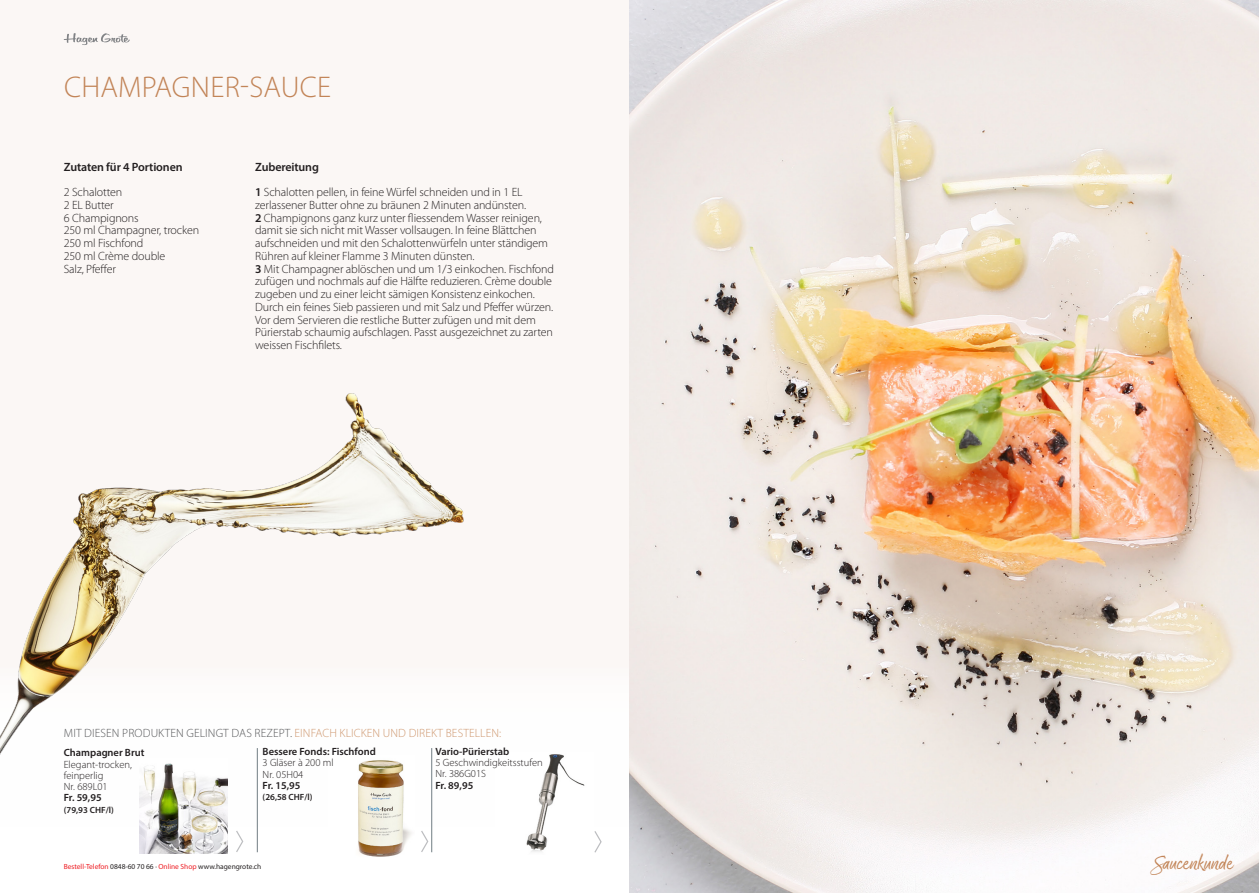
<style>
.page{position:relative;width:1259px;height:893px;background:#fff}
.page>*{position:absolute;margin:0;border:0;box-sizing:border-box;transform-origin:0 0}
.t1{font:300 30px "Myriad Pro";letter-spacing:.01em;color:#c28457}
.t2{font:22.5px "Good Karma";letter-spacing:-.01em;color:#c28457}
.Copy{font:300 12px/12.8px "Myriad Pro";letter-spacing:-.01em;color:#231f20}
.t3{font:300 12px "Myriad Pro";letter-spacing:.01em;color:#57585a}
.Copy-2{font:600 12px "Myriad Pro";letter-spacing:-.01em;color:#231f20}
.t4{font:300 10.5px/11.2px "Myriad Pro";color:#231f20}
.t5{font:600 10.5px "Myriad Pro";color:#231f20}
.t6{font:600 9px "Myriad Pro";color:#231f20}
.t7{font:7.35px "Myriad Pro";color:#231f20}
.s1{font-weight:600}
.s2{color:#cf9870}
.s3{color:#ee1d23}
</style>
<div class="page">
<div style="left:0;top:0;width:887px;height:893px;background:#fbf7f5"></div>
<div style="left:0;top:663px;width:1259px;height:230px;background:#fff"></div>
<img style="left:629px;top:0;width:630px;height:893px">
<hr style="left:257px;top:748px;width:1px;height:104px;background:#717d83">
<hr style="left:431px;top:748px;width:1px;height:104px;background:#717d83">
<svg style="left:236px;top:831px;width:8px;height:21px"></svg>
<svg style="left:594px;top:831px;width:8px;height:22px"></svg>
<svg style="left:421px;top:831px;width:8px;height:21px"></svg>
<img style="left:358px;top:765px;width:54px;height:92px">
<img style="left:526px;top:754px;width:59px;height:98px">
<img style="left:140px;top:765px;width:88px;height:88px">
<img style="left:0;top:393px;width:464px;height:372px">
<svg style="left:64px;top:33px;width:66px;height:12px"></svg>
<p class="t1" style="left:64px;top:69px;width:269px">CHAMPAGNER-SAUCE</p>
<p class="Copy-2" style="left:64px;top:159px;width:120px">Zutaten für 4 Portionen</p>
<p class="Copy" style="left:64px;top:186px;width:60px">2 Schalotten</p>
<p class="Copy" style="left:64px;top:198px;width:52px">2 EL Butter</p>
<p class="Copy" style="left:64px;top:211px;width:76px">6 Champignons</p>
<p class="Copy" style="left:64px;top:224px;width:137px">250 ml Champagner, trocken</p>
<p class="Copy" style="left:64px;top:237px;width:81px">250 ml Fischfond</p>
<p class="Copy" style="left:64px;top:249px;width:103px">250 ml Crème double</p>
<p class="Copy" style="left:64px;top:262px;width:54px">Salz, Pfeffer</p>
<p class="Copy-2" style="left:255px;top:159px;width:65px">Zubereitung</p>
<p class="Copy" style="left:255px;top:186px;width:272px"><span class="s1">1</span> Schalotten pellen, in feine Würfel schneiden und in 1 EL zerlassener Butter ohne zu bräunen 2 Minuten andünsten.</p>
<p class="Copy" style="left:255px;top:211px;width:300px"><span class="s1">2</span> Champignons ganz kurz unter fliessendem Wasser reinigen, damit sie sich nicht mit Wasser vollsaugen. In feine Blättchen aufschneiden und mit den Schalottenwürfeln unter ständigem Rühren auf kleiner Flamme 3 Minuten dünsten.<br><span class="s1">3</span> Mit Champagner ablöschen und um 1/3 einkochen. Fischfond zufügen und nochmals auf die Hälfte reduzieren. Crème double zugeben und zu einer leicht sämigen Konsistenz einkochen.<br>Durch ein feines Sieb passieren und mit Salz und Pfeffer würzen.<br>Vor dem Servieren die restliche Butter zufügen und mit dem Pürierstab schaumig aufschlagen. Passt ausgezeichnet zu zarten weissen Fischfilets.</p>
<p class="t3" style="left:64px;top:726px;width:439px">MIT DIESEN PRODUKTEN GELINGT DAS REZEPT. <span class="s2">EINFACH KLICKEN UND DIREKT BESTELLEN:</span></p>
<p class="t5" style="left:64px;top:746px;width:82px">Champagner Brut</p>
<p class="t4" style="left:64px;top:758px;width:70px">Elegant-trocken, feinperlig</p>
<p class="t4" style="left:64px;top:781px;width:45px">Nr. 689L01<br><span class="s1">Fr. 59,95</span></p>
<p class="t6" style="left:64px;top:804px;width:51px">(79,93 CHF/l)</p>
<p class="t5" style="left:263px;top:745px;width:115px">Bessere Fonds: Fischfond</p>
<p class="t4" style="left:263px;top:757px;width:72px">3 Gläser à 200 ml</p>
<p class="t4" style="left:263px;top:768px;width:42px">Nr. 05H04</p>
<p class="t5" style="left:263px;top:778px;width:39px">Fr. 15,95</p>
<p class="t6" style="left:263px;top:791px;width:51px">(26,58 CHF/l)</p>
<p class="t5" style="left:435px;top:745px;width:75px">Vario-Pürierstab</p>
<p class="t4" style="left:435px;top:757px;width:109px">5 Geschwindigkeitsstufen<br>Nr. 386G01S</p>
<p class="t5" style="left:435px;top:778px;width:39px">Fr. 89,95</p>
<p class="t7" style="left:64px;top:862px;width:199px"><span class="s3">Bestell-Telefon</span> 0848-60 70 66 · <span class="s3">Online Shop</span> www.hagengrote.ch</p>
<h2 class="t2" style="left:1154px;top:850px;width:80px">Saucenkunde</h2>
</div>
